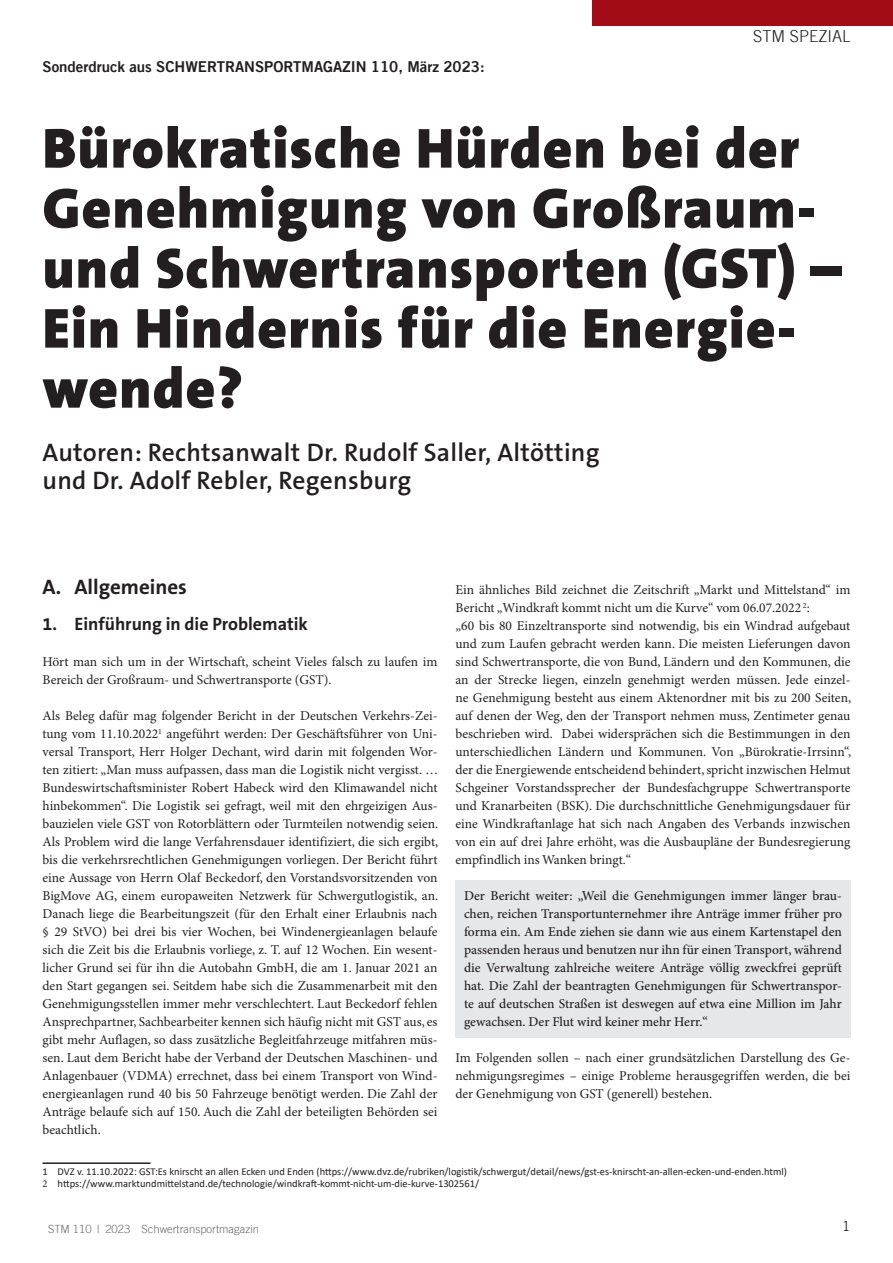
<style>
.page{position:relative;width:893px;height:1263px;background:#fff}
.page>*{position:absolute;margin:0;border:0;box-sizing:border-box;transform-origin:0 0}
.Überschrift{font:900 57px/60px "The Sans B W9";letter-spacing:.02em;color:#231f20}
.Unterüberschrift{font:600 25.5px/28.5px "The Sans B6";letter-spacing:.01em;color:#231f20}
.Zwischenhead_Artikel{font:700 21px "The Sans B W7";color:#231f20}
.Zwischenhead_Artikel-2{font:700 18px "The Sans B W7";color:#231f20}
.t1{font:300 16.5px "Trade Gothic LT";color:#231f20}
.Gelber_Kasten_Einlei{font:15px "Trade Gothic LT Bold Two";color:#231f20}
.t2{font:13.5px/18px "Minion Pro";color:#231f20;text-align:justify}
.t3{font:500 13.5px/18px "Minion Pro";color:#231f20;text-align:justify}
.t4{font:13.5px "Trade Gothic LT";color:#231f20}
.t5{font:300 11.25px "Trade Gothic LT";color:#6c6d70}
.Fussnote{font:10.5px "Calibri";color:#231f20}
.s1{font-family:"Minion Pro"}
</style>
<div class="page">
<div style="left:592px;top:0;width:301px;height:26px;background:#a10c16"></div>
<div style="left:455px;top:880px;width:396px;height:157px;background:#e6e7e9"></div>
<hr style="left:43px;top:1162px;width:108px;height:2px;background:#231f20">
<p class="Gelber_Kasten_Einlei" style="left:43px;top:57px;width:444px">Sonderdruck aus SCHWERTRANSPORTMAGAZIN 110, März 2023:</p>
<p class="t1" style="left:753px;top:26px;width:99px">STM SPEZIAL</p>
<p class="Überschrift" style="left:43px;top:119px;width:800px">Bürokratische Hürden bei der<br>Genehmigung von Großraum&shy;und Schwertransporten (GST) –</p>
<p class="Überschrift" style="left:43px;top:299px;width:755px">Ein Hindernis für die Energie&shy;wende?</p>
<p class="Unterüberschrift" style="left:43px;top:439px;width:559px">Autoren: Rechtsanwalt Dr. Rudolf Saller, Altötting und Dr. Adolf Rebler, Regensburg</p>
<p class="Zwischenhead_Artikel" style="left:43px;top:573px;width:146px">A. Allgemeines</p>
<p class="Zwischenhead_Artikel-2" style="left:43px;top:612px;width:267px">1. Einführung in die Problematik</p>
<p class="t2" style="left:43px;top:653px;width:396px">Hört man sich um in der Wirtschaft, scheint Vieles falsch zu laufen im<br>Bereich der Großraum- und Schwertransporte (GST).</p>
<p class="t2" style="left:43px;top:707px;width:397px">Als Beleg dafür mag folgender Bericht in der Deutschen Verkehrs-Zei&shy;tung vom 11.10.2022<sup>1</sup> angeführt werden: Der Geschäftsführer von Uni&shy;versal Transport, Herr Holger Dechant, wird darin mit folgenden Wor&shy;ten zitiert: „Man muss aufpassen, dass man die Logistik nicht vergisst. … Bundeswirtschaftsminister Robert Habeck wird den Klimawandel nicht hinbekommen“. Die Logistik sei gefragt, weil mit den ehrgeizigen Aus&shy;bauzielen viele GST von Rotorblättern oder Turmteilen notwendig seien.<br>Als Problem wird die lange Verfahrensdauer identifiziert, die sich ergibt, bis die verkehrsrechtlichen Genehmigungen vorliegen. Der Bericht führt eine Aussage von Herrn Olaf Beckedorf, den Vorstandsvorsitzenden von BigMove AG, einem europaweiten Netzwerk für Schwergutlogistik, an.<br>Danach liege die Bearbeitungszeit (für den Erhalt einer Erlaubnis nach § 29 StVO) bei drei bis vier Wochen, bei Windenergieanlagen belaufe sich die Zeit bis die Erlaubnis vorliege, z. T. auf 12 Wochen. Ein wesent&shy;licher Grund sei für ihn die Autobahn GmbH, die am 1. Januar 2021 an den Start gegangen sei. Seitdem habe sich die Zusammenarbeit mit den Genehmigungsstellen immer mehr verschlechtert. Laut Beckedorf fehlen Ansprechpartner, Sachbearbeiter kennen sich häufig nicht mit GST aus, es gibt mehr Auflagen, so dass zusätzliche Begleitfahrzeuge mitfahren müs&shy;sen. Laut dem Bericht habe der Verband der Deutschen Maschinen- und Anlagenbauer (VDMA) errechnet, dass bei einem Transport von Wind&shy;energieanlagen rund 40 bis 50 Fahrzeuge benötigt werden. Die Zahl der Anträge belaufe sich auf 150. Auch die Zahl der beteiligten Behörden sei beachtlich.</p>
<p class="Fussnote" style="left:43px;top:1164px;width:746px">1 DVZ v. 11.10.2022: GST:Es knirscht an allen Ecken und Enden (https://www.dvz.de/rubriken/logistik/schwergut/detail/news/gst-es-knirscht-an-allen-ecken-und-enden.html)</p>
<p class="Fussnote" style="left:43px;top:1176px;width:438px"><span class="s1">2</span> https://www.marktundmittelstand.de/technologie/windkraft-kommt-nicht-um-die-kurve-1302561/</p>
<p class="t2" style="left:455px;top:581px;width:396px">Ein ähnliches Bild zeichnet die Zeitschrift „Markt und Mittelstand“ im<br>Bericht „Windkraft kommt nicht um die Kurve“ vom 06.07.2022 <sup>2</sup>:</p>
<p class="t2" style="left:455px;top:617px;width:397px">„60 bis 80 Einzeltransporte sind notwendig, bis ein Windrad aufgebaut und zum Laufen gebracht werden kann. Die meisten Lieferungen davon sind Schwertransporte, die von Bund, Ländern und den Kommunen, die an der Strecke liegen, einzeln genehmigt werden müssen. Jede einzel&shy;ne Genehmigung besteht aus einem Aktenordner mit bis zu 200 Seiten, auf denen der Weg, den der Transport nehmen muss, Zentimeter genau beschrieben wird. Dabei widersprächen sich die Bestimmungen in den unterschiedlichen Ländern und Kommunen. Von „Bürokratie-Irrsinn“, der die Energiewende entscheidend behindert, spricht inzwischen Helmut Schgeiner Vorstandssprecher der Bundesfachgruppe Schwertransporte und Kranarbeiten (BSK). Die durchschnittliche Genehmigungsdauer für eine Windkraftanlage hat sich nach Angaben des Verbands inzwischen von ein auf drei Jahre erhöht, was die Ausbaupläne der Bundesregierung empfindlich ins Wanken bringt.“</p>
<p class="t3" style="left:464px;top:887px;width:379px">Der Bericht weiter: „Weil die Genehmigungen immer länger brau&shy;chen, reichen Transportunternehmer ihre Anträge immer früher pro forma ein. Am Ende ziehen sie dann wie aus einem Kartenstapel den passenden heraus und benutzen nur ihn für einen Transport, während die Verwaltung zahlreiche weitere Anträge völlig zweckfrei geprüft hat. Die Zahl der beantragten Genehmigungen für Schwertranspor&shy;te auf deutschen Straßen ist deswegen auf etwa eine Million im Jahr gewachsen. Der Flut wird keiner mehr Herr.“</p>
<p class="t2" style="left:455px;top:1049px;width:396px">Im Folgenden sollen – nach einer grundsätzlichen Darstellung des Ge&shy;nehmigungsregimes – einige Probleme herausgegriffen werden, die bei der Genehmigung von GST (generell) bestehen.</p>
<p class="t5" style="left:48px;top:1222px;width:212px">STM 110 | 2023 Schwertransportmagazin</p>
<p class="t4" style="left:842px;top:1218px;width:10px">1</p>
</div>
